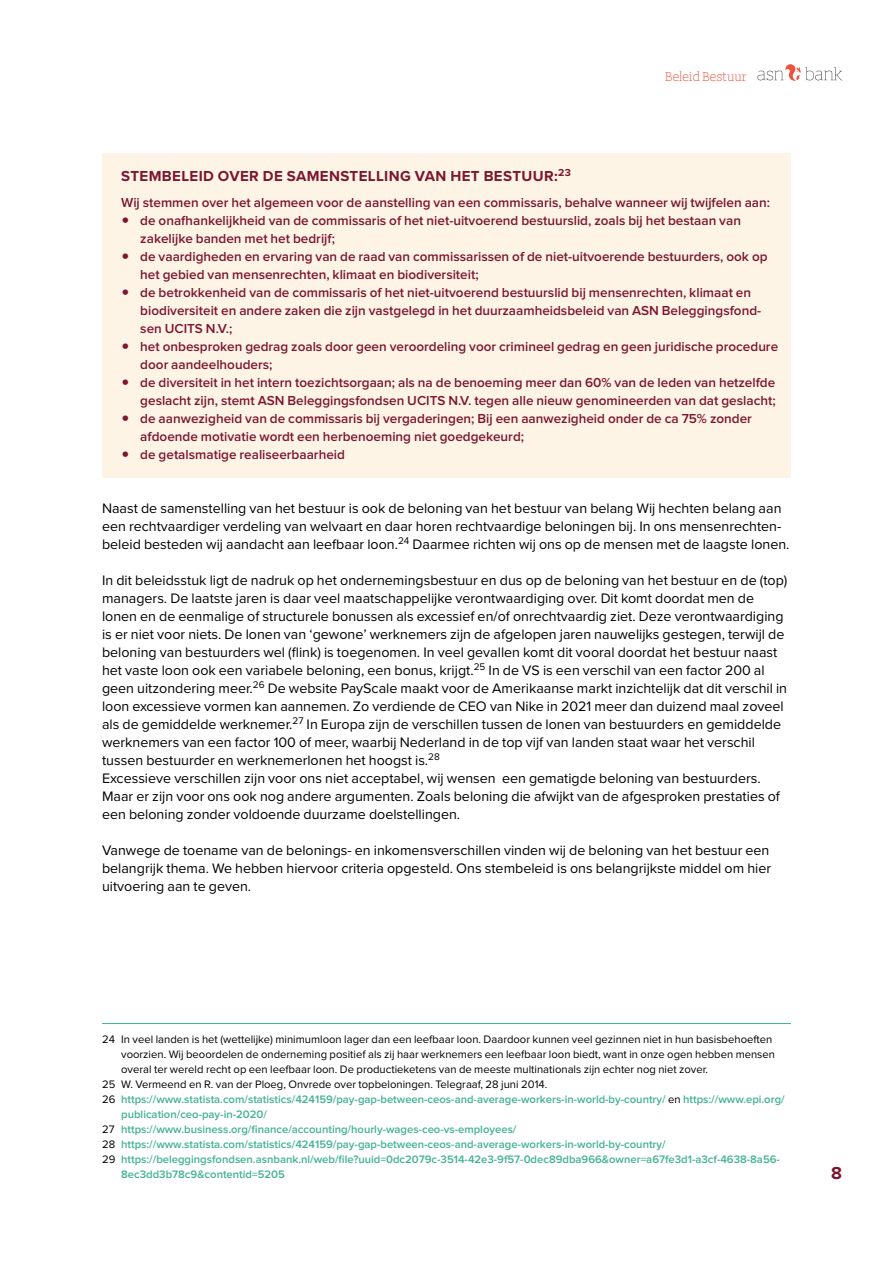
<style>
.page{position:relative;width:893px;height:1263px;background:#fff}
.page>*{position:absolute;margin:0;border:0;box-sizing:border-box;transform-origin:0 0}
.t1{font:700 18px "Proxima Nova";color:#7c1631}
.t2{font:700 15px "Proxima Nova";letter-spacing:.025em;color:#7c1631}
.t3{font:14.25px/18px "Proxima Nova";color:#000}
.t4{font:600 13.5px/18px "Proxima Nova";color:#7c1631}
.t5{font:13.5px "ASN Bank Slab";color:#ea523c}
.t6{font:600 11.25px "Proxima Nova";color:#42b293}
.t7{font:11.25px "Proxima Nova";color:#000}
.s1{font-size:24px}
.s2{font-weight:400;color:#000}
</style>
<div class="page">
<svg style="left:757px;top:64px;width:85px;height:17px"></svg>
<div style="left:102px;top:153px;width:689px;height:324px;background:#fdf4e6"></div>
<hr style="left:102px;top:1023px;width:689px;height:1px;background:#42b293">
<p class="t5" style="left:665px;top:67px;width:83px">Beleid Bestuur</p>
<p class="t2" style="left:121px;top:165px;width:451px">STEMBELEID OVER DE SAMENSTELLING VAN HET BESTUUR:<sup>23</sup></p>
<p class="t4" style="left:121px;top:194px;width:650px">Wij stemmen over het algemeen voor de aanstelling van een commissaris, behalve wanneer wij twijfelen aan:</p>
<p class="t4" style="left:140px;top:212px;width:602px;text-indent:-19px"><span class="s1">•</span> de onafhankelijkheid van de commissaris of het niet-uitvoerend bestuurslid, zoals bij het bestaan van zakelijke banden met het bedrijf;</p>
<p class="t4" style="left:140px;top:248px;width:629px;text-indent:-19px"><span class="s1">•</span> de vaardigheden en ervaring van de raad van commissarissen of de niet-uitvoerende bestuurders, ook op het gebied van mensenrechten, klimaat en biodiversiteit;</p>
<p class="t4" style="left:140px;top:284px;width:622px;text-indent:-19px"><span class="s1">•</span> de betrokkenheid van de commissaris of het niet-uitvoerend bestuurslid bij mensenrechten, klimaat en biodiversiteit en andere zaken die zijn vastgelegd in het duurzaamheidsbeleid van ASN Beleggingsfond&shy;sen UCITS N.V.;</p>
<p class="t4" style="left:140px;top:338px;width:639px;text-indent:-19px"><span class="s1">•</span> het onbesproken gedrag zoals door geen veroordeling voor crimineel gedrag en geen juridische procedure door aandeelhouders;</p>
<p class="t4" style="left:121px;top:374px;width:656px;text-align:right"><span class="s1">•</span> de diversiteit in het intern toezichtsorgaan; als na de benoeming meer dan 60% van de leden van hetzelfde geslacht zijn, stemt ASN Beleggingsfondsen UCITS N.V. tegen alle nieuw genomineerden van dat geslacht;</p>
<p class="t4" style="left:140px;top:410px;width:613px;text-indent:-19px"><span class="s1">•</span> de aanwezigheid van de commissaris bij vergaderingen; Bij een aanwezigheid onder de ca 75% zonder afdoende motivatie wordt een herbenoeming niet goedgekeurd;</p>
<p class="t4" style="left:121px;top:446px;width:225px"><span class="s1">•</span> de getalsmatige realiseerbaarheid</p>
<p class="t3" style="left:102px;top:498px;width:689px">Naast de samenstelling van het bestuur is ook de beloning van het bestuur van belang Wij hechten belang aan een rechtvaardiger verdeling van welvaart en daar horen rechtvaardige beloningen bij. In ons mensenrechten&shy;beleid besteden wij aandacht aan leefbaar loon.<sup>24</sup> Daarmee richten wij ons op de mensen met de laagste lonen.</p>
<p class="t3" style="left:102px;top:570px;width:687px">In dit beleidsstuk ligt de nadruk op het ondernemingsbestuur en dus op de beloning van het bestuur en de (top) managers. De laatste jaren is daar veel maatschappelijke verontwaardiging over. Dit komt doordat men de lonen en de eenmalige of structurele bonussen als excessief en/of onrechtvaardig ziet. Deze verontwaardiging is er niet voor niets. De lonen van ‘gewone’ werknemers zijn de afgelopen jaren nauwelijks gestegen, terwijl de beloning van bestuurders wel (flink) is toegenomen. In veel gevallen komt dit vooral doordat het bestuur naast het vaste loon ook een variabele beloning, een bonus, krijgt.<sup>25</sup> In de VS is een verschil van een factor 200 al geen uitzondering meer.<sup>26</sup> De website PayScale maakt voor de Amerikaanse markt inzichtelijk dat dit verschil in loon excessieve vormen kan aannemen. Zo verdiende de CEO van Nike in 2021 meer dan duizend maal zoveel als de gemiddelde werknemer.<sup>27</sup> In Europa zijn de verschillen tussen de lonen van bestuurders en gemiddelde werknemers van een factor 100 of meer, waarbij Nederland in de top vijf van landen staat waar het verschil tussen bestuurder en werknemerlonen het hoogst is.<sup>28<br></sup>Excessieve verschillen zijn voor ons niet acceptabel, wij wensen een gematigde beloning van bestuurders.<br>Maar er zijn voor ons ook nog andere argumenten. Zoals beloning die afwijkt van de afgesproken prestaties of een beloning zonder voldoende duurzame doelstellingen.</p>
<p class="t3" style="left:102px;top:840px;width:671px;text-align:justify">Vanwege de toename van de belonings- en inkomensverschillen vinden wij de beloning van het bestuur een belangrijk thema. We hebben hiervoor criteria opgesteld. Ons stembeleid is ons belangrijkste middel om hier uitvoering aan te geven.</p>
<p class="t7" style="left:102px;top:1031px;width:672px">24 In veel landen is het (wettelijke) minimumloon lager dan een leefbaar loon. Daardoor kunnen veel gezinnen niet in hun basisbehoeften</p>
<p class="t7" style="left:121px;top:1046px;width:655px">voorzien. Wij beoordelen de onderneming positief als zij haar werknemers een leefbaar loon biedt, want in onze ogen hebben mensen</p>
<p class="t7" style="left:121px;top:1061px;width:588px">overal ter wereld recht op een leefbaar loon. De productieketens van de meeste multinationals zijn echter nog niet zover.</p>
<p class="t7" style="left:102px;top:1076px;width:447px">25 W. Vermeend en R. van der Ploeg, Onvrede over topbeloningen. Telegraaf, 28 juni 2014.</p>
<p class="t6" style="left:102px;top:1094px;width:684px"><span class="s2">26</span> https://www.statista.com/statistics/424159/pay-gap-between-ceos-and-average-workers-in-world-by-country/ <span class="s2">en</span> https://www.epi.org/</p>
<p class="t6" style="left:121px;top:1109px;width:147px">publication/ceo-pay-in-2020/</p>
<p class="t6" style="left:102px;top:1124px;width:416px"><span class="s2">27</span> https://www.business.org/finance/accounting/hourly-wages-ceo-vs-employees/</p>
<p class="t6" style="left:102px;top:1139px;width:565px"><span class="s2">28</span> https://www.statista.com/statistics/424159/pay-gap-between-ceos-and-average-workers-in-world-by-country/</p>
<p class="t6" style="left:102px;top:1154px;width:679px"><span class="s2">29</span> https://beleggingsfondsen.asnbank.nl/web/file?uuid=0dc2079c-3514-42e3-9f57-0dec89dba966&amp;owner=a67fe3d1-a3cf-4638-8a56-</p>
<p class="t6" style="left:121px;top:1169px;width:165px">8ec3dd3b78c9&amp;contentid=5205</p>
<p class="t1" style="left:831px;top:1159px;width:12px">8</p>
</div>
